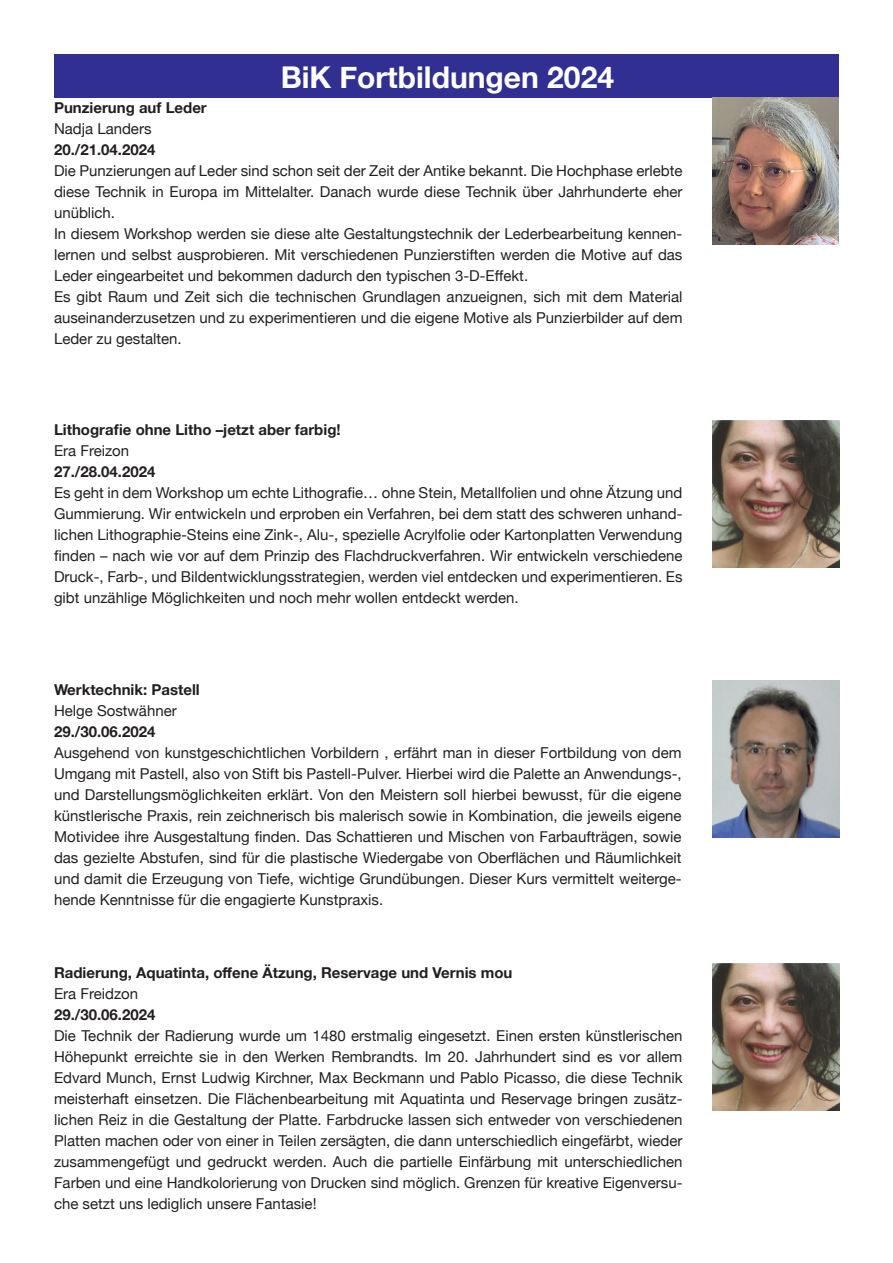
<style>
.page{position:relative;width:893px;height:1263px;background:#fff}
.page>*{position:absolute;margin:0;border:0;box-sizing:border-box;transform-origin:0 0}
.t1{font:700 30px "Helvetica Neue";color:#fff}
.t2{font:15px/21px "Helvetica Neue";color:#231f20;text-align:justify}
.t3{font:700 15px "Helvetica Neue";color:#231f20}
</style>
<div class="page">
<div style="left:54px;top:54px;width:785px;height:44px;background:#313092"></div>
<img style="left:712px;top:421px;width:128px;height:146px">
<img style="left:712px;top:964px;width:128px;height:146px">
<img style="left:712px;top:98px;width:127px;height:146px">
<img style="left:712px;top:680px;width:128px;height:158px">
<h1 class="t1" style="left:281px;top:53px;width:335px">BiK Fortbildungen 2024</h1>
<p class="t3" style="left:54px;top:95px;width:154px">Punzierung auf Leder</p>
<p class="t2" style="left:54px;top:119px;width:99px">Nadja Landers</p>
<p class="t3" style="left:54px;top:137px;width:103px">20./21.04.2024</p>
<p class="t2" style="left:54px;top:161px;width:630px;text-align:left">Die Punzierungen auf Leder sind schon seit der Zeit der Antike bekannt. Die Hochphase erlebte diese Technik in Europa im Mittelalter. Danach wurde diese Technik über Jahrhunderte eher unüblich.<br>In diesem Workshop werden sie diese alte Gestaltungstechnik der Lederbearbeitung kennen&shy;lernen und selbst ausprobieren. Mit verschiedenen Punzierstiften werden die Motive auf das Leder eingearbeitet und bekommen dadurch den typischen 3-D-Effekt.<br>Es gibt Raum und Zeit sich die technischen Grundlagen anzueignen, sich mit dem Material auseinanderzusetzen und zu experimentieren und die eigene Motive als Punzierbilder auf dem Leder zu gestalten.</p>
<p class="t3" style="left:54px;top:418px;width:288px">Lithografie ohne Litho –jetzt aber farbig!</p>
<p class="t2" style="left:54px;top:441px;width:77px">Era Freizon</p>
<p class="t3" style="left:54px;top:460px;width:103px">27./28.04.2024</p>
<p class="t2" style="left:54px;top:483px;width:630px">Es geht in dem Workshop um echte Lithografie… ohne Stein, Metallfolien und ohne Ätzung und Gummierung. Wir entwickeln und erproben ein Verfahren, bei dem statt des schweren unhand&shy;lichen Lithographie-Steins eine Zink-, Alu-, spezielle Acrylfolie oder Kartonplatten Verwendung finden – nach wie vor auf dem Prinzip des Flachdruckverfahren. Wir entwickeln verschiedene Druck-, Farb-, und Bildentwicklungsstrategien, werden viel entdecken und experimentieren. Es gibt unzählige Möglichkeiten und noch mehr wollen entdeckt werden.</p>
<p class="t3" style="left:54px;top:678px;width:147px">Werktechnik: Pastell</p>
<p class="t2" style="left:54px;top:701px;width:124px">Helge Sostwähner</p>
<p class="t3" style="left:54px;top:720px;width:103px">29./30.06.2024</p>
<p class="t2" style="left:54px;top:743px;width:629px">Ausgehend von kunstgeschichtlichen Vorbildern , erfährt man in dieser Fortbildung von dem Umgang mit Pastell, also von Stift bis Pastell-Pulver. Hierbei wird die Palette an Anwendungs-, und Darstellungsmöglichkeiten erklärt. Von den Meistern soll hierbei bewusst, für die eigene künstlerische Praxis, rein zeichnerisch bis malerisch sowie in Kombination, die jeweils eigene Motividee ihre Ausgestaltung finden. Das Schattieren und Mischen von Farbaufträgen, sowie das gezielte Abstufen, sind für die plastische Wiedergabe von Oberflächen und Räumlichkeit und damit die Erzeugung von Tiefe, wichtige Grundübungen. Dieser Kurs vermittelt weiterge&shy;hende Kenntnisse für die engagierte Kunstpraxis.</p>
<p class="t3" style="left:54px;top:961px;width:460px">Radierung, Aquatinta, offene Ätzung, Reservage und Vernis mou</p>
<p class="t2" style="left:54px;top:984px;width:86px">Era Freidzon</p>
<p class="t3" style="left:54px;top:1003px;width:103px">29./30.06.2024</p>
<p class="t2" style="left:54px;top:1026px;width:630px">Die Technik der Radierung wurde um 1480 erstmalig eingesetzt. Einen ersten künstlerischen Höhepunkt erreichte sie in den Werken Rembrandts. Im 20. Jahrhundert sind es vor allem Edvard Munch, Ernst Ludwig Kirchner, Max Beckmann und Pablo Picasso, die diese Technik meisterhaft einsetzen. Die Flächenbearbeitung mit Aquatinta und Reservage bringen zusätz&shy;lichen Reiz in die Gestaltung der Platte. Farbdrucke lassen sich entweder von verschiedenen Platten machen oder von einer in Teilen zersägten, die dann unterschiedlich eingefärbt, wieder zusammengefügt und gedruckt werden. Auch die partielle Einfärbung mit unterschiedlichen Farben und eine Handkolorierung von Drucken sind möglich. Grenzen für kreative Eigenversu&shy;che setzt uns lediglich unsere Fantasie!</p>
</div>
